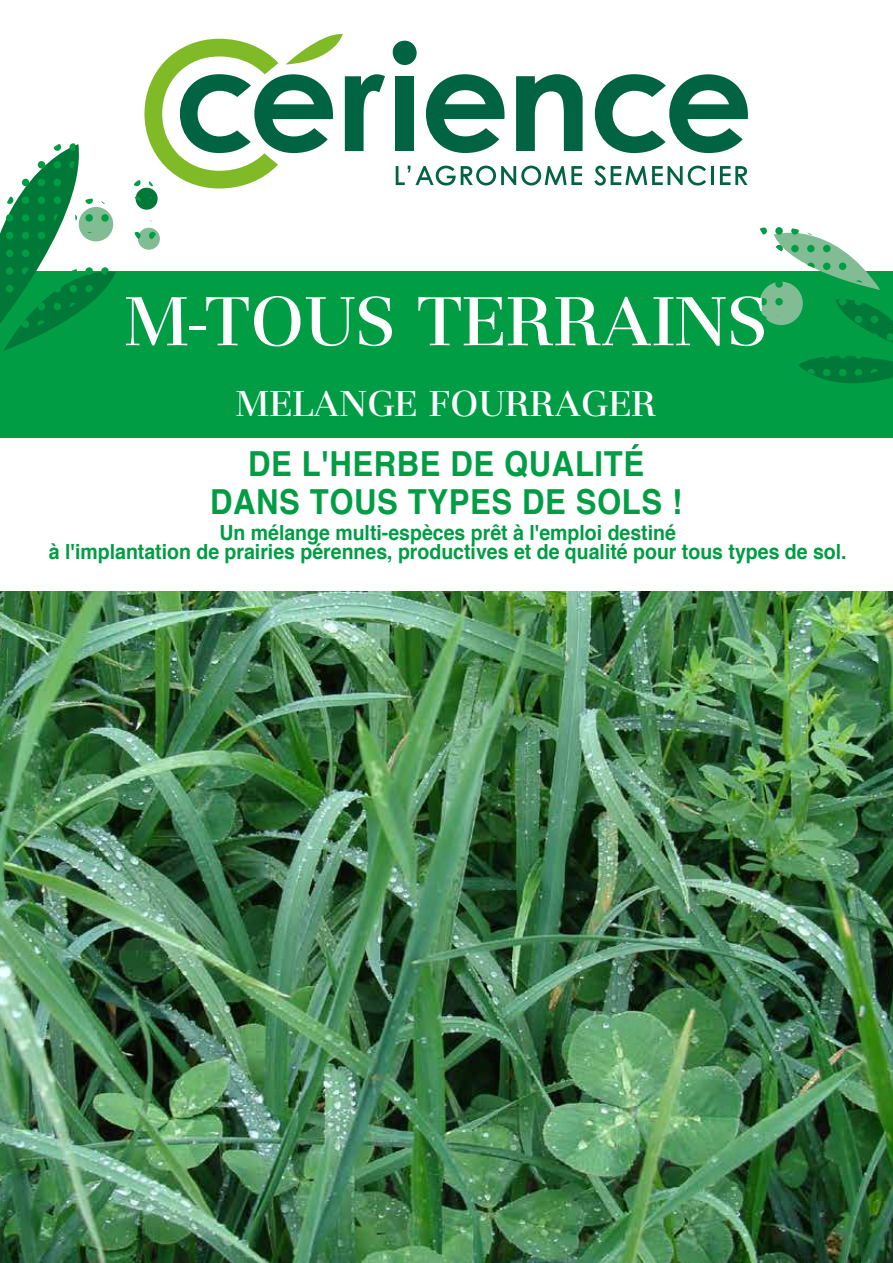
<style>
.page{position:relative;width:893px;height:1263px;background:#fff}
.page>*{position:absolute;margin:0;border:0;box-sizing:border-box;transform-origin:0 0}
.t1{font:500 72px "Basilia Std";color:#fff}
.t2{font:500 37.5px "Basilia Std";color:#fff}
.t3{font:700 34.5px/37.5px "Helvetica";letter-spacing:.02em;color:#009d45;text-align:center;scale:.9 1}
.t4{font:700 20.85px/19.5px "Helvetica";color:#009d45;text-align:center;scale:.93 1}
</style>
<div class="page">
<img style="left:0;top:591px;width:893px;height:672px">
<div style="left:0;top:271px;width:893px;height:173px;background:#009d45"></div>
<svg style="left:396px;top:166px;width:186px;height:20px"></svg>
<svg style="left:594px;top:166px;width:112px;height:20px"></svg>
<hr style="left:711px;top:166px;width:3px;height:19px;background:#006342">
<svg style="left:720px;top:166px;width:27px;height:19px"></svg>
<div style="left:393px;top:41px;width:24px;height:24px;background:#006342;border-radius:50%"></div>
<div style="left:395px;top:76px;width:19px;height:75px;background:#006342"></div>
<svg style="left:426px;top:74px;width:78px;height:79px"></svg>
<svg style="left:516px;top:74px;width:67px;height:77px"></svg>
<svg style="left:595px;top:74px;width:153px;height:79px"></svg>
<div style="left:0;top:438px;width:893px;height:152px;background:#fff"></div>
<svg style="left:0;top:34px;width:385px;height:317px"></svg>
<svg style="left:759px;top:227px;width:134px;height:156px"></svg>
<h1 class="t1" style="left:125px;top:280px;width:645px">M-TOUS TERRAINS</h1>
<h2 class="t2" style="left:236px;top:383px;width:422px">MELANGE FOURRAGER</h2>
<h3 class="t3" style="left:210px;top:445px;width:526px">DE L'HERBE DE QUALITÉ<br>DANS TOUS TYPES DE SOLS !</h3>
<p class="t4" style="left:49px;top:523px;width:859px">Un mélange multi-espèces prêt à l'emploi destiné<br>à l'implantation de prairies pérennes, productives et de qualité pour tous types de sol.</p>
</div>
